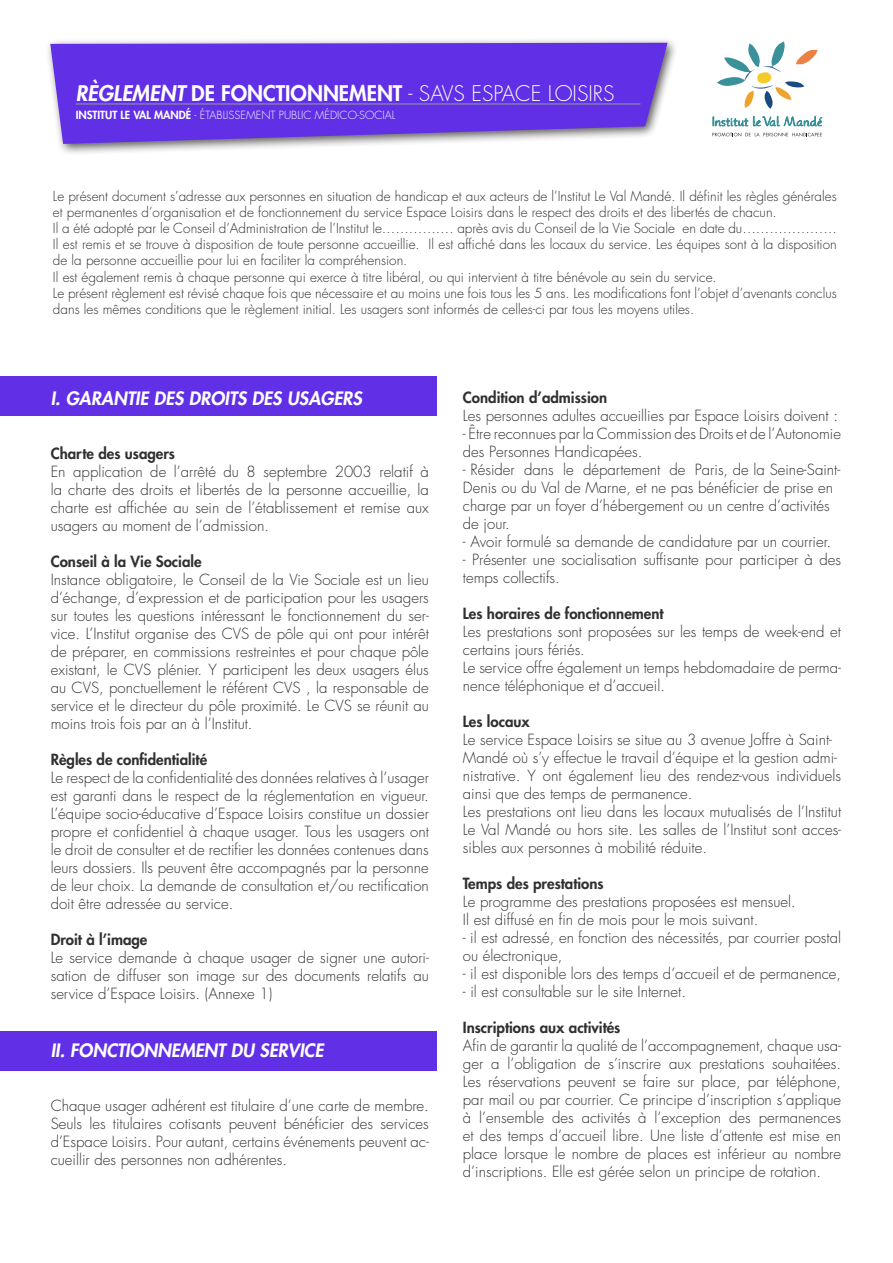
<style>
.page{position:relative;width:893px;height:1263px;background:#fff}
.page>*{position:absolute;margin:0;border:0;box-sizing:border-box;transform-origin:0 0}
.t1{font:800 21px "Futura";color:#fff}
.t2{font:800 18px "Futura";color:#fff}
.t3{font:300 15px/18px "Futura";color:#303030;text-align:justify}
.t4{font:800 15px "Futura";color:#303030}
.t5{font:300 13.5px/16.2px "Futura";color:#303030}
.t6{font:300 10.95px "Futura";color:#fff}
.s1{font-weight:300}
.s2{font-weight:800}
</style>
<div class="page">
<div style="left:0;top:1031px;width:437px;height:39px;background:#602fe6"></div>
<div style="left:45px;top:36px;width:634px;height:120px;background:#231f20;opacity:.75"></div>
<svg style="left:50px;top:43px;width:618px;height:101px;background:#6d41e2"></svg>
<hr style="left:76px;top:103px;width:564px;height:2px;background:#939598">
<div style="left:0;top:376px;width:437px;height:40px;background:#602fe6"></div>
<svg style="left:712px;top:116px;width:110px;height:20px"></svg>
<svg style="left:717px;top:42px;width:101px;height:67px"></svg>
<p class="t1" style="left:76px;top:79px;width:540px">RÈGLEMENT DE FONCTIONNEMENT <span class="s1">- SAVS ESPACE LOISIRS</span></p>
<p class="t6" style="left:76px;top:108px;width:321px"><span class="s2">INSTITUT LE VAL MANDÉ</span> - ÉTABLISSEMENT PUBLIC MÉDICO-SOCIAL</p>
<p class="t5" style="left:53px;top:188px;width:785px">Le présent document s’adresse aux personnes en situation de handicap et aux acteurs de l’Institut Le Val Mandé. Il définit les règles générales et permanentes d’organisation et de fonctionnement du service Espace Loisirs dans le respect des droits et des libertés de chacun.</p>
<p class="t5" style="left:53px;top:220px;width:785px">Il a été adopté par le Conseil d’Administration de l’Institut le……………. après avis du Conseil de la Vie Sociale en date du…………………</p>
<p class="t5" style="left:53px;top:236px;width:785px">Il est remis et se trouve à disposition de toute personne accueillie. Il est affiché dans les locaux du service. Les équipes sont à la disposition de la personne accueillie pour lui en faciliter la compréhension.</p>
<p class="t5" style="left:53px;top:269px;width:665px">Il est également remis à chaque personne qui exerce à titre libéral, ou qui intervient à titre bénévole au sein du service.</p>
<p class="t5" style="left:53px;top:285px;width:785px">Le présent règlement est révisé chaque fois que nécessaire et au moins une fois tous les 5 ans. Les modifications font l’objet d’avenants conclus dans les mêmes conditions que le règlement initial. Les usagers sont informés de celles-ci par tous les moyens utiles.</p>
<p class="t2" style="left:51px;top:386px;width:316px">I. GARANTIE DES DROITS DES USAGERS</p>
<p class="t4" style="left:51px;top:444px;width:126px">Charte des usagers</p>
<p class="t3" style="left:51px;top:463px;width:380px">En application de l’arrêté du 8 septembre 2003 relatif à la charte des droits et libertés de la personne accueillie, la charte est affichée au sein de l’établissement et remise aux usagers au moment de l’admission.</p>
<p class="t4" style="left:51px;top:552px;width:152px">Conseil à la Vie Sociale</p>
<p class="t3" style="left:51px;top:571px;width:380px">Instance obligatoire, le Conseil de la Vie Sociale est un lieu d’échange, d’expression et de participation pour les usagers sur toutes les questions intéressant le fonctionnement du ser&shy;vice. L’Institut organise des CVS de pôle qui ont pour intérêt de préparer, en commissions restreintes et pour chaque pôle existant, le CVS plénier. Y participent les deux usagers élus au CVS, ponctuellement le référent CVS , la responsable de service et le directeur du pôle proximité. Le CVS se réunit au moins trois fois par an à l’Institut.</p>
<p class="t4" style="left:51px;top:750px;width:158px">Règles de confidentialité</p>
<p class="t3" style="left:51px;top:769px;width:380px">Le respect de la confidentialité des données relatives à l’usager est garanti dans le respect de la réglementation en vigueur.<br>L’équipe socio-éducative d’Espace Loisirs constitue un dossier propre et confidentiel à chaque usager. Tous les usagers ont le droit de consulter et de rectifier les données contenues dans leurs dossiers. Ils peuvent être accompagnés par la personne de leur choix. La demande de consultation et/ou rectification doit être adressée au service.</p>
<p class="t4" style="left:51px;top:930px;width:98px">Droit à l’image</p>
<p class="t3" style="left:51px;top:949px;width:380px">Le service demande à chaque usager de signer une autori&shy;sation de diffuser son image sur des documents relatifs au service d’Espace Loisirs. (Annexe 1)</p>
<p class="t2" style="left:51px;top:1038px;width:278px">II. FONCTIONNEMENT DU SERVICE</p>
<p class="t3" style="left:51px;top:1096px;width:380px">Chaque usager adhérent est titulaire d’une carte de membre.<br>Seuls les titulaires cotisants peuvent bénéficier des services d’Espace Loisirs. Pour autant, certains événements peuvent ac&shy;cueillir des personnes non adhérentes.</p>
<p class="t4" style="left:463px;top:387px;width:146px">Condition d’admission</p>
<p class="t3" style="left:463px;top:406px;width:377px">Les personnes adultes accueillies par Espace Loisirs doivent :</p>
<p class="t3" style="left:463px;top:424px;width:380px">- Être reconnues par la Commission des Droits et de l’Autonomie des Personnes Handicapées.</p>
<p class="t3" style="left:463px;top:460px;width:379px;text-align:left">- Résider dans le département de Paris, de la Seine-Saint-Denis ou du Val de Marne, et ne pas bénéficier de prise en charge par un foyer d’hébergement ou un centre d’activités de jour.</p>
<p class="t3" style="left:463px;top:532px;width:370px">- Avoir formulé sa demande de candidature par un courrier.</p>
<p class="t3" style="left:463px;top:550px;width:380px">- Présenter une socialisation suffisante pour participer à des temps collectifs.</p>
<p class="t4" style="left:463px;top:603px;width:202px">Les horaires de fonctionnement</p>
<p class="t3" style="left:463px;top:622px;width:380px">Les prestations sont proposées sur les temps de week-end et certains jours fériés.</p>
<p class="t3" style="left:463px;top:658px;width:380px">Le service offre également un temps hebdomadaire de perma&shy;nence téléphonique et d’accueil.</p>
<p class="t4" style="left:463px;top:711px;width:68px">Les locaux</p>
<p class="t3" style="left:463px;top:730px;width:371px">Le service Espace Loisirs se situe au 3 avenue Joffre à Saint-</p>
<p class="t3" style="left:463px;top:748px;width:376px">Mandé où s’y effectue le travail d’équipe et la gestion admi-</p>
<p class="t3" style="left:463px;top:766px;width:380px">nistrative. Y ont également lieu des rendez-vous individuels ainsi que des temps de permanence.</p>
<p class="t3" style="left:463px;top:802px;width:380px">Les prestations ont lieu dans les locaux mutualisés de l’Institut Le Val Mandé ou hors site. Les salles de l’Institut sont acces&shy;sibles aux personnes à mobilité réduite.</p>
<p class="t4" style="left:463px;top:873px;width:142px">Temps des prestations</p>
<p class="t3" style="left:463px;top:892px;width:334px">Le programme des prestations proposées est mensuel.</p>
<p class="t3" style="left:463px;top:910px;width:297px">Il est diffusé en fin de mois pour le mois suivant.</p>
<p class="t3" style="left:463px;top:928px;width:380px">- il est adressé, en fonction des nécessités, par courrier postal ou électronique,</p>
<p class="t3" style="left:463px;top:964px;width:380px">- il est disponible lors des temps d’accueil et de permanence,</p>
<p class="t3" style="left:463px;top:982px;width:225px">- il est consultable sur le site Internet.</p>
<p class="t4" style="left:463px;top:1017px;width:159px">Inscriptions aux activités</p>
<p class="t3" style="left:463px;top:1036px;width:380px">Afin de garantir la qualité de l’accompagnement, chaque usa-</p>
<p class="t3" style="left:463px;top:1054px;width:380px">ger a l’obligation de s’inscrire aux prestations souhaitées.<br>Les réservations peuvent se faire sur place, par téléphone, par mail ou par courrier. Ce principe d’inscription s’applique à l’ensemble des activités à l’exception des permanences et des temps d’accueil libre. Une liste d’attente est mise en place lorsque le nombre de places est inférieur au nombre d’inscriptions. Elle est gérée selon un principe de rotation.</p>
</div>
